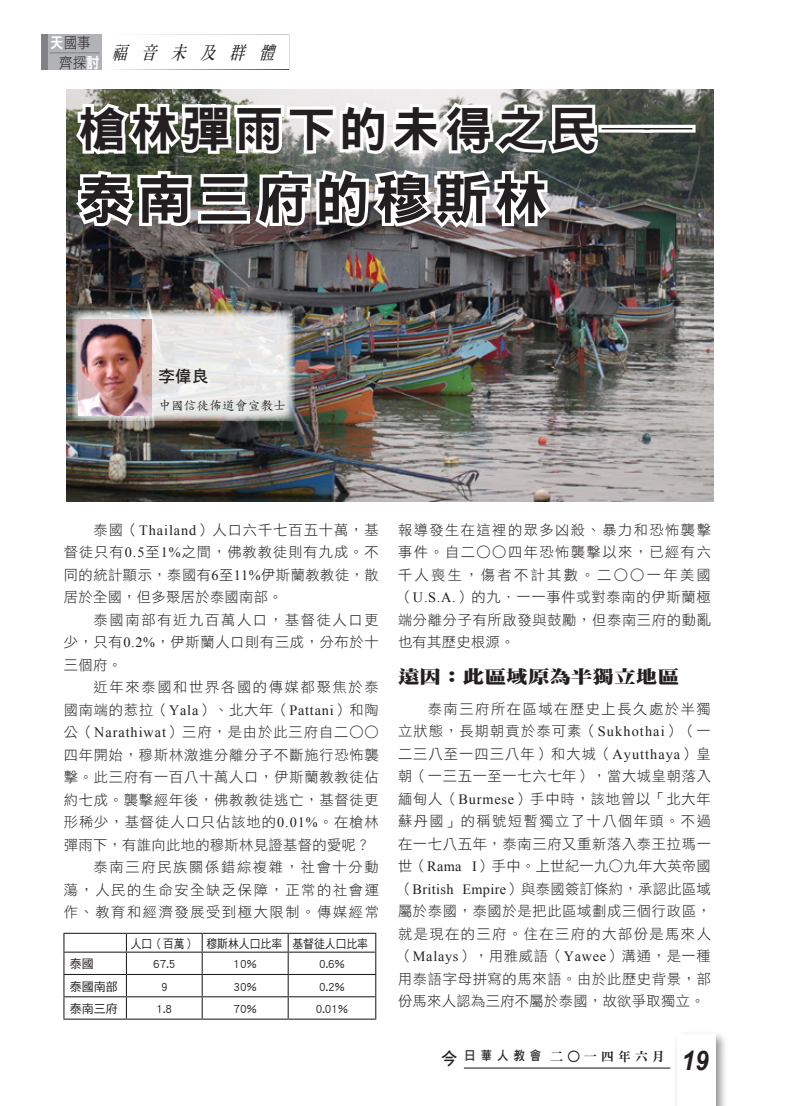
<style>
.page{position:relative;width:796px;height:1106px;background:#fff}
.page>*{position:absolute;margin:0;border:0;box-sizing:border-box;transform-origin:0 0}
.Body_Head_1{font:54px "DF Hei Std W9";letter-spacing:.1em;color:#231f20}
.Body_Head_1-2{font:48px "DF Hei Std W9";letter-spacing:.09em;color:#231f20}
.foot_note_Page{font:italic 700 27px "Arial";color:#231f20;scale:.9 1}
.Head_1{font:18px "DF Ming Std W12";color:#231f20;scale:1.2 1}
.Director_Body_Light{font:italic 18px "DF Ming Std W7";color:#231f20;scale:.8 1}
.t1{font:18px "DF Hei Std W7";color:#231f20;scale:.9 1}
.Author{font:16.5px "DF Hei Std W7";color:#231f20}
.CCCOWE_News_Body{font:15px "DF Hei Std W3";color:#231f20;scale:.9 1}
.Article_Body{font:14.25px/22.5px "DF Hei Std W3";letter-spacing:.05em;color:#231f20;text-align:justify}
.t2{font:12.75px "DF Ming Std W9";letter-spacing:.325em;color:#231f20}
.Author_Intro{font:12.75px "DF Kai Shu Std W5";color:#231f20}
.Chart_Body{font:12px "DF Hei Std W5";color:#231f20}
.Chart_Body-2{font:12px "DF Hei Std W5";color:#231f20;scale:.9 1}
.s1{font-family:"DF Hei Std W9";color:#fff}
.s2{font-family:"Iskoola Pota"}
.s3{font-family:"DF Hei Std W7"}
</style>
<div class="page">
<div style="left:672px;top:1030px;width:56px;height:76px;background:#231f20;opacity:.5"></div>
<div style="left:676px;top:1034px;width:39px;height:72px;background:#fff"></div>
<hr style="left:463px;top:1067px;width:207px;height:1px;background:#231f20">
<img style="left:67px;top:89px;width:646px;height:413px">
<svg style="left:72px;top:94px;width:529px;height:65px"></svg>
<div style="left:598px;top:125px;width:54px;height:8px;border:6px solid #fff"></div>
<div style="left:640px;top:125px;width:55px;height:8px;border:6px solid #fff"></div>
<svg style="left:71px;top:166px;width:483px;height:66px"></svg>
<svg style="left:72px;top:310px;width:223px;height:111px;background:#dadad8"></svg>
<img style="left:78px;top:319px;width:73px;height:96px">
<hr style="left:63px;top:932px;width:63px;height:1px;background:#231f20">
<hr style="left:126px;top:932px;width:76px;height:1px;background:#231f20">
<hr style="left:202px;top:932px;width:86px;height:1px;background:#231f20">
<svg style="left:201px;top:933px;width:2px;height:18px"></svg>
<hr style="left:288px;top:932px;width:88px;height:1px;background:#231f20">
<hr style="left:63px;top:951px;width:63px;height:1px;background:#231f20">
<hr style="left:126px;top:951px;width:76px;height:1px;background:#231f20">
<hr style="left:202px;top:951px;width:86px;height:1px;background:#231f20">
<hr style="left:201px;top:952px;width:2px;height:22px;background:#231f20">
<hr style="left:288px;top:951px;width:88px;height:1px;background:#231f20">
<hr style="left:63px;top:974px;width:63px;height:1px;background:#231f20">
<hr style="left:126px;top:974px;width:76px;height:1px;background:#231f20">
<hr style="left:202px;top:974px;width:86px;height:1px;background:#231f20">
<hr style="left:201px;top:975px;width:2px;height:21px;background:#231f20">
<hr style="left:288px;top:974px;width:88px;height:1px;background:#231f20">
<hr style="left:63px;top:996px;width:63px;height:1px;background:#231f20">
<svg style="left:63px;top:933px;width:1px;height:85px"></svg>
<hr style="left:126px;top:996px;width:76px;height:1px;background:#231f20">
<svg style="left:126px;top:933px;width:1px;height:85px"></svg>
<hr style="left:202px;top:996px;width:86px;height:1px;background:#231f20">
<hr style="left:201px;top:997px;width:2px;height:21px;background:#231f20">
<hr style="left:288px;top:996px;width:88px;height:1px;background:#231f20">
<svg style="left:287px;top:933px;width:1px;height:85px"></svg>
<svg style="left:375px;top:933px;width:1px;height:85px"></svg>
<hr style="left:63px;top:1018px;width:63px;height:1px;background:#231f20">
<hr style="left:126px;top:1018px;width:76px;height:1px;background:#231f20">
<hr style="left:202px;top:1018px;width:86px;height:1px;background:#231f20">
<hr style="left:288px;top:1018px;width:88px;height:1px;background:#231f20">
<div style="left:102px;top:35px;width:187px;height:35px;background:#fff;border:2px solid #fff"></div>
<div style="left:41px;top:35px;width:61px;height:35px;background:#b2b3b7"></div>
<div style="left:41px;top:35px;width:7px;height:35px;background:#808285"></div>
<hr style="left:49px;top:52px;width:51px;height:1px;background:#808285">
<p class="CCCOWE_News_Body" style="left:50px;top:35px;width:46px"><span class="s1">天</span>國事</p>
<p class="CCCOWE_News_Body" style="left:59px;top:54px;width:46px">齊探<span class="s1">討</span></p>
<p class="Director_Body_Light" style="left:112px;top:43px;width:210px">福音未及群體</p>
<p class="Body_Head_1-2" style="left:78px;top:103px;width:615px">槍林彈雨下的未得之民──</p>
<p class="Body_Head_1" style="left:78px;top:169px;width:471px">泰南三府的穆斯林</p>
<p class="Author" style="left:158px;top:367px;width:52px">李偉良</p>
<p class="Author_Intro" style="left:158px;top:398px;width:129px">中國信徒佈道會宣教士</p>
<p class="Article_Body" style="left:64px;top:518px;width:316px;text-indent:30px">泰國（<span class="s2">Thailand</span>）人口六千七百五十萬，基督徒只有<span class="s2">0.5</span>至<span class="s2">1%</span>之間，佛教教徒則有九成。不同的統計顯示，泰國有<span class="s2">6</span>至<span class="s2">11%</span>伊斯蘭教教徒，散居於全國，但多聚居於泰國南部。</p>
<p class="Article_Body" style="left:64px;top:608px;width:316px;text-indent:30px">泰國南部有近九百萬人口，基督徒人口更少，只有<span class="s2">0.2%</span>，伊斯蘭人口則有三成，分布於十三個府。</p>
<p class="Article_Body" style="left:64px;top:675px;width:316px;text-indent:30px">近年來泰國和世界各國的傳媒都聚焦於泰國南端的惹拉（<span class="s2">Yala</span>）、北大年（<span class="s2">Pattani</span>）和陶公（<span class="s2">Narathiwat</span>）三府，是由於此三府自二○○四年開始，穆斯林激進分離分子不斷施行恐怖襲擊。此三府有一百八十萬人口，伊斯蘭教教徒佔約七成。襲擊經年後，佛教教徒逃亡，基督徒更形稀少，基督徒人口只佔該地的<span class="s2">0.01%</span>。在槍林彈雨下，有誰向此地的穆斯林見證基督的愛呢？</p>
<p class="Article_Body" style="left:64px;top:855px;width:316px;text-indent:30px">泰南三府民族關係錯綜複雜，社會十分動蕩，人民的生命安全缺乏保障，正常的社會運作、教育和經濟發展受到極大限制。傳媒經常</p>
<p class="Chart_Body-2" style="left:131px;top:937px;width:73px">人口（百萬）</p>
<p class="Chart_Body-2" style="left:206px;top:937px;width:85px">穆斯林人口比率</p>
<p class="Chart_Body-2" style="left:292px;top:937px;width:85px">基督徒人口比率</p>
<p class="Chart_Body" style="left:70px;top:957px;width:25px">泰國</p>
<p class="Chart_Body" style="left:153px;top:957px;width:24px">67.5</p>
<p class="Chart_Body" style="left:233px;top:957px;width:25px">10%</p>
<p class="Chart_Body" style="left:319px;top:957px;width:27px">0.6%</p>
<p class="Chart_Body" style="left:70px;top:980px;width:49px">泰國南部</p>
<p class="Chart_Body" style="left:161px;top:980px;width:8px">9</p>
<p class="Chart_Body" style="left:233px;top:980px;width:25px">30%</p>
<p class="Chart_Body" style="left:319px;top:980px;width:27px">0.2%</p>
<p class="Chart_Body" style="left:70px;top:1002px;width:49px">泰南三府</p>
<p class="Chart_Body" style="left:156px;top:1002px;width:17px">1.8</p>
<p class="Chart_Body" style="left:233px;top:1002px;width:25px">70%</p>
<p class="Chart_Body" style="left:316px;top:1002px;width:34px">0.01%</p>
<p class="Article_Body" style="left:398px;top:518px;width:314px">報導發生在這裡的眾多凶殺、暴力和恐怖襲擊事件。自二○○四年恐怖襲擊以來，已經有六千人喪生，傷者不計其數。二○○一年美國（<span class="s2">U.S.A.</span>）的九．一一事件或對泰南的伊斯蘭極端分離分子有所啟發與鼓勵，但泰南三府的動亂也有其歷史根源。</p>
<p class="Head_1" style="left:398px;top:666px;width:236px">遠因：此區域原為半獨立地區</p>
<p class="Article_Body" style="left:398px;top:697px;width:314px;text-indent:30px">泰南三府所在區域在歷史上長久處於半獨立狀態，長期朝貢於泰可素（<span class="s2">Sukhothai</span>）（一二三八至一四三八年）和大城（<span class="s2">Ayutthaya</span>）皇朝（一三五一至一七六七年），當大城皇朝落入緬甸人（<span class="s2">Burmese</span>）手中時，該地曾以「北大年蘇丹國」的稱號短暫獨立了十八個年頭。不過在一七八五年，泰南三府又重新落入泰王拉瑪一世（<span class="s2">Rama I</span>）手中。上世紀一九○九年大英帝國（<span class="s2">British Empire</span>）與泰國簽訂條約，承認此區域屬於泰國，泰國於是把此區域劃成三個行政區，就是現在的三府。住在三府的大部份是馬來人（<span class="s2">Malays</span>），用雅威語（<span class="s2">Yawee</span>）溝通，是一種用泰語字母拼寫的馬來語。由於此歷史背景，部份馬來人認為三府不屬於泰國，故欲爭取獨立。</p>
<p class="t2" style="left:464px;top:1050px;width:202px"><span class="s3">日華人教會</span> 二○一四年六月</p>
<p class="t1" style="left:441px;top:1048px;width:19px">今</p>
<p class="foot_note_Page" style="left:681px;top:1042px;width:32px">19</p>
</div>
